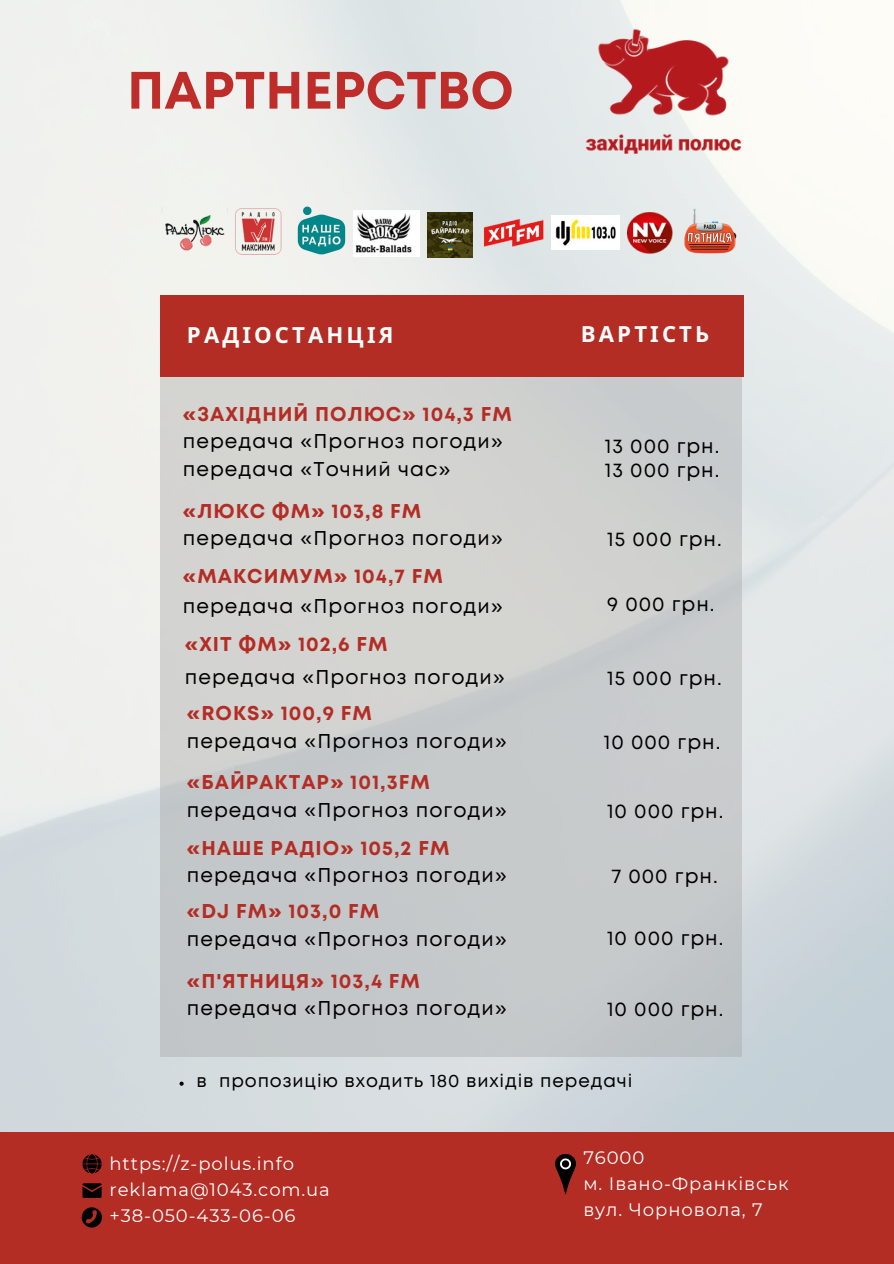
<style>
.page{position:relative;width:894px;height:1264px;background:#fff}
.page>*{position:absolute;margin:0;border:0;box-sizing:border-box;transform-origin:0 0}
.t1{font:700 52.5px "Mont";color:#be2d29}
.t2{font:700 22.2px "Noto Sans";letter-spacing:.14em;color:#fff}
.t3{font:19.95px "Mont";letter-spacing:.05em;color:#000}
.t4{font:700 19.95px "Mont";letter-spacing:.05em;color:#b32d25}
.t5{font:18.15px "Mont";letter-spacing:.05em;color:#000}
.t6{font:18px "Montserrat";letter-spacing:.05em;color:#fff}
</style>
<div class="page">
<img style="left:0;top:0;width:893px;height:1132px">
<div style="left:0;top:1132px;width:893px;height:131px;background:#b32d25"></div>
<svg style="left:82px;top:1154px;width:20px;height:19px"></svg>
<svg style="left:82px;top:1183px;width:20px;height:14px"></svg>
<svg style="left:82px;top:1207px;width:20px;height:20px"></svg>
<svg style="left:555px;top:1154px;width:20px;height:39px"></svg>
<div style="left:161px;top:377px;width:580px;height:679px;background:#c8cbcd"></div>
<div style="left:160px;top:295px;width:583px;height:82px;background:#b32d25"></div>
<svg style="left:179px;top:1081px;width:5px;height:4px"></svg>
<img style="left:571px;top:18px;width:184px;height:142px">
<img style="left:157px;top:208px;width:71px;height:48px">
<img style="left:479px;top:216px;width:65px;height:37px">
<img style="left:235px;top:204px;width:49px;height:54px">
<img style="left:354px;top:211px;width:65px;height:46px">
<img style="left:295px;top:204px;width:52px;height:52px">
<img style="left:551px;top:216px;width:68px;height:34px">
<img style="left:427px;top:212px;width:45px;height:45px">
<img style="left:680px;top:204px;width:56px;height:50px">
<img style="left:627px;top:212px;width:45px;height:42px">
<h1 class="t1" style="left:127px;top:71px;width:388px">ПАРТНЕРСТВО</h1>
<p class="t2" style="left:187px;top:319px;width:208px">РАДІОСТАНЦІЯ</p>
<p class="t2" style="left:580px;top:318px;width:130px">ВАРТІСТЬ</p>
<p class="t4" style="left:183px;top:406px;width:330px">«ЗАХІДНИЙ ПОЛЮС» 104,3 FM</p>
<p class="t3" style="left:183px;top:434px;width:321px">передача «Прогноз погоди»</p>
<h2 class="t3" style="left:183px;top:461px;width:269px">передача «Точний час»</h2>
<p class="t4" style="left:183px;top:503px;width:240px">«ЛЮКС ФМ» 103,8 FM</p>
<p class="t3" style="left:183px;top:530px;width:321px">передача «Прогноз погоди»</p>
<p class="t4" style="left:183px;top:568px;width:261px">«МАКСИМУМ» 104,7 FM</p>
<p class="t3" style="left:183px;top:599px;width:321px">передача «Прогноз погоди»</p>
<p class="t4" style="left:185px;top:636px;width:204px">«ХІТ ФМ» 102,6 FM</p>
<p class="t3" style="left:185px;top:669px;width:321px">передача «Прогноз погоди»</p>
<p class="t4" style="left:187px;top:705px;width:186px">«ROKS» 100,9 FM</p>
<p class="t3" style="left:187px;top:733px;width:321px">передача «Прогноз погоди»</p>
<p class="t4" style="left:187px;top:775px;width:244px">«БАЙРАКТАР» 101,3FM</p>
<p class="t3" style="left:187px;top:802px;width:321px">передача «Прогноз погоди»</p>
<p class="t4" style="left:187px;top:840px;width:264px">«НАШЕ РАДІО» 105,2 FM</p>
<p class="t3" style="left:187px;top:867px;width:321px">передача «Прогноз погоди»</p>
<p class="t4" style="left:187px;top:903px;width:194px">«DJ FM» 103,0 FM</p>
<p class="t3" style="left:187px;top:931px;width:321px">передача «Прогноз погоди»</p>
<p class="t4" style="left:187px;top:973px;width:234px">«П'ЯТНИЦЯ» 103,4 FM</p>
<p class="t3" style="left:187px;top:1000px;width:321px">передача «Прогноз погоди»</p>
<h2 class="t3" style="left:604px;top:438px;width:116px">13 000 грн.</h2>
<p class="t3" style="left:604px;top:462px;width:116px">13 000 грн.</p>
<p class="t3" style="left:607px;top:531px;width:116px">15 000 грн.</p>
<p class="t3" style="left:607px;top:596px;width:109px">9 000 грн.</p>
<p class="t3" style="left:607px;top:670px;width:116px">15 000 грн.</p>
<p class="t3" style="left:603px;top:734px;width:118px">10 000 грн.</p>
<p class="t3" style="left:607px;top:803px;width:118px">10 000 грн.</p>
<p class="t3" style="left:611px;top:868px;width:108px">7 000 грн.</p>
<p class="t3" style="left:607px;top:930px;width:118px">10 000 грн.</p>
<p class="t3" style="left:607px;top:1001px;width:118px">10 000 грн.</p>
<p class="t5" style="left:196px;top:1073px;width:437px">в пропозицію входить 180 вихідів передачі</p>
<p class="t6" style="left:109px;top:1152px;width:186px">https://z-polus.info</p>
<p class="t6" style="left:109px;top:1178px;width:222px">reklama@1043.com.ua</p>
<p class="t6" style="left:109px;top:1204px;width:187px">+38-050-433-06-06</p>
<p class="t6" style="left:583px;top:1146px;width:62px">76000</p>
<p class="t6" style="left:583px;top:1172px;width:206px">м. Івано-Франківськ</p>
<p class="t6" style="left:583px;top:1197px;width:181px">вул. Чорновола, 7</p>
</div>
